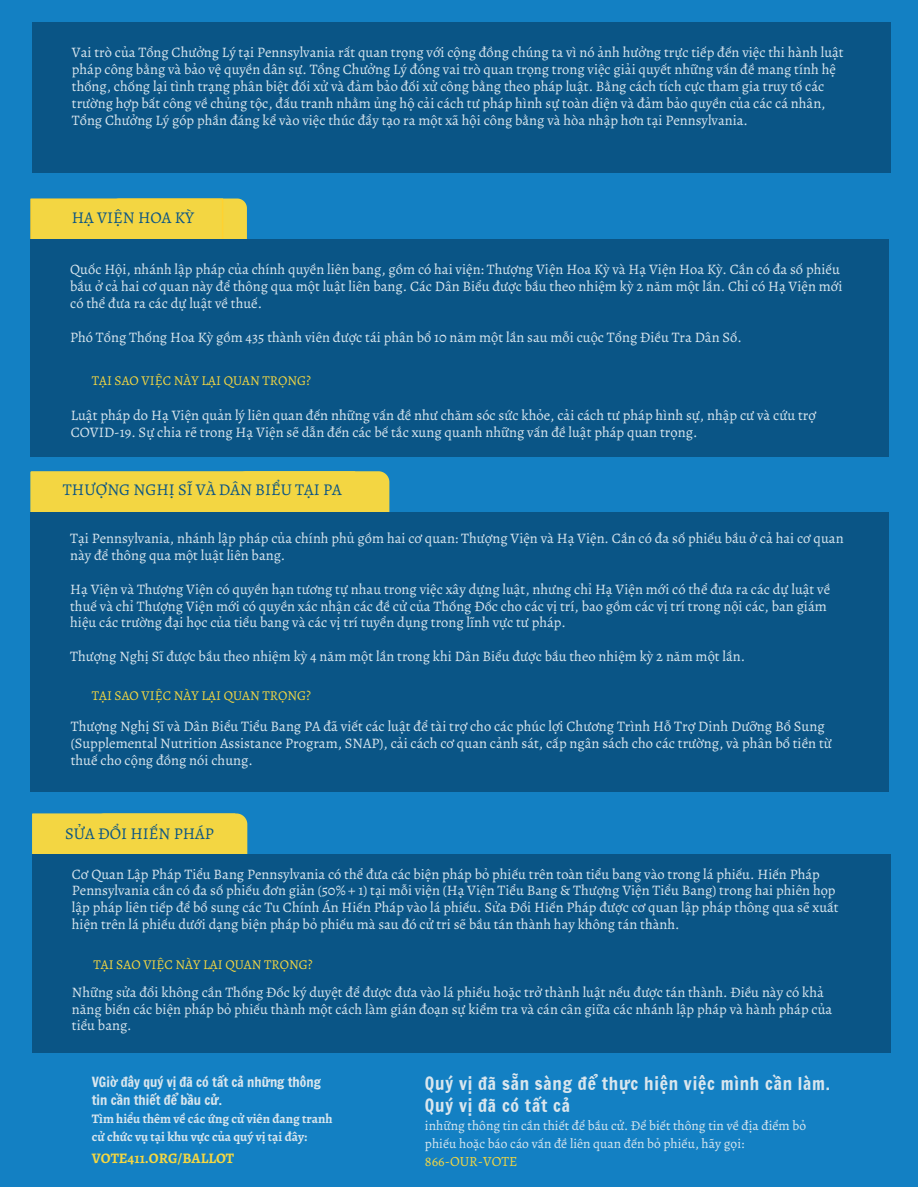
<style>
.page{position:relative;width:918px;height:1188px;background:#fff}
.page>*{position:absolute;margin:0;border:0;box-sizing:border-box;transform-origin:0 0}
.t1{font:17.55px/22.5px "Francois One";letter-spacing:.045em;color:#d9e6ee}
.t2{font:16.5px "Alegreya";color:#0a5586}
.t3{font:14.55px/16.8px "Alegreya";color:#d9e6ee}
.t4{font:700 14.55px "Alegreya";color:#f4d742}
.t5{font:14.1px "Alegreya";color:#f4d742}
.t6{font:13.5px/18px "Alegreya";color:#d9e6ee}
.t7{font:13.5px "Alegreya";color:#f4d742}
.t8{font:13.5px/18.6px "Francois One";color:#d9e6ee}
.t9{font:700 13.05px/18.6px "Alegreya";color:#d9e6ee}
</style>
<div class="page">
<div style="left:0;top:0;width:918px;height:1187px;background:#1380c3"></div>
<svg style="left:355px;top:471px;width:34px;height:41px"></svg>
<div style="left:30px;top:471px;width:325px;height:41px;background:#f3d642"></div>
<div style="left:30px;top:512px;width:859px;height:280px;background:#0a5586"></div>
<div style="left:30px;top:198px;width:217px;height:41px;background:#f3d642"></div>
<div style="left:30px;top:239px;width:859px;height:218px;background:#0a5586"></div>
<div style="left:32px;top:813px;width:215px;height:41px;background:#f3d642"></div>
<div style="left:32px;top:854px;width:858px;height:199px;background:#0a5586"></div>
<div style="left:32px;top:22px;width:858px;height:151px;background:#0a5586"></div>
<h2 class="t3" style="left:72px;top:44px;width:773px">Vai trò của Tổng Chưởng Lý tại Pennsylvania rất quan trọng với cộng đồng chúng ta vì nó ảnh hưởng trực tiếp đến việc thi hành luật pháp công bằng và bảo vệ quyền dân sự. Tổng Chưởng Lý đóng vai trò quan trọng trong việc giải quyết những vấn đề mang tính hệ thống, chống lại tình trạng phân biệt đối xử và đảm bảo đối xử công bằng theo pháp luật. Bằng cách tích cực tham gia truy tố các trường hợp bất công về chủng tộc, đấu tranh nhằm ủng hộ cải cách tư pháp hình sự toàn diện và đảm bảo quyền của các cá nhân, Tổng Chưởng Lý góp phần đáng kể vào việc thúc đẩy tạo ra một xã hội công bằng và hòa nhập hơn tại Pennsylvania.</h2>
<p class="t2" style="left:72px;top:206px;width:124px">HẠ VIỆN HOA KỲ</p>
<p class="t3" style="left:70px;top:261px;width:774px">Quốc Hội, nhánh lập pháp của chính quyền liên bang, gồm có hai viện: Thượng Viện Hoa Kỳ và Hạ Viện Hoa Kỳ. Cần có đa số phiếu bầu ở cả hai cơ quan này để thông qua một luật liên bang. Các Dân Biểu được bầu theo nhiệm kỳ 2 năm một lần. Chỉ có Hạ Viện mới có thể đưa ra các dự luật về thuế.</p>
<p class="t3" style="left:70px;top:328px;width:673px">Phó Tổng Thống Hoa Kỳ gồm 435 thành viên được tái phân bổ 10 năm một lần sau mỗi cuộc Tổng Điều Tra Dân Số.</p>
<h1 class="t7" style="left:92px;top:371px;width:221px">TẠI SAO VIỆC NÀY LẠI QUAN TRỌNG?</h1>
<p class="t3" style="left:71px;top:407px;width:747px">Luật pháp do Hạ Viện quản lý liên quan đến những vấn đề như chăm sóc sức khỏe, cải cách tư pháp hình sự, nhập cư và cứu trợ<br>COVID-19. Sự chia rẽ trong Hạ Viện sẽ dẫn đến các bế tắc xung quanh những vấn đề luật pháp quan trọng.</p>
<p class="t2" style="left:63px;top:479px;width:280px">THƯỢNG NGHỊ SĨ VÀ DÂN BIỂU TẠI PA</p>
<h2 class="t3" style="left:70px;top:530px;width:775px">Tại Pennsylvania, nhánh lập pháp của chính phủ gồm hai cơ quan: Thượng Viện và Hạ Viện. Cần có đa số phiếu bầu ở cả hai cơ quan này để thông qua một luật liên bang.</h2>
<p class="t3" style="left:70px;top:580px;width:761px">Hạ Viện và Thượng Viện có quyền hạn tương tự nhau trong việc xây dựng luật, nhưng chỉ Hạ Viện mới có thể đưa ra các dự luật về thuế và chỉ Thượng Viện mới có quyền xác nhận các đề cử của Thống Đốc cho các vị trí, bao gồm các vị trí trong nội các, ban giám hiệu các trường đại học của tiểu bang và các vị trí tuyển dụng trong lĩnh vực tư pháp.</p>
<p class="t3" style="left:70px;top:648px;width:676px">Thượng Nghị Sĩ được bầu theo nhiệm kỳ 4 năm một lần trong khi Dân Biểu được bầu theo nhiệm kỳ 2 năm một lần.</p>
<p class="t7" style="left:92px;top:687px;width:221px">TẠI SAO VIỆC NÀY LẠI QUAN TRỌNG?</p>
<h1 class="t3" style="left:71px;top:718px;width:763px">Thượng Nghị Sĩ và Dân Biểu Tiểu Bang PA đã viết các luật để tài trợ cho các phúc lợi Chương Trình Hỗ Trợ Dinh Dưỡng Bổ Sung (Supplemental Nutrition Assistance Program, SNAP), cải cách cơ quan cảnh sát, cấp ngân sách cho các trường, và phân bổ tiền từ thuế cho cộng đồng nói chung.</h1>
<p class="t2" style="left:65px;top:822px;width:150px">SỬA ĐỔI HIẾN PHÁP</p>
<p class="t3" style="left:72px;top:865px;width:768px">Cơ Quan Lập Pháp Tiểu Bang Pennsylvania có thể đưa các biện pháp bỏ phiếu trên toàn tiểu bang vào trong lá phiếu. Hiến Pháp Pennsylvania cần có đa số phiếu đơn giản (50% + 1) tại mỗi viện (Hạ Viện Tiểu Bang &amp; Thượng Viện Tiểu Bang) trong hai phiên họp lập pháp liên tiếp để bổ sung các Tu Chính Án Hiến Pháp vào lá phiếu. Sửa Đổi Hiến Pháp được cơ quan lập pháp thông qua sẽ xuất hiện trên lá phiếu dưới dạng biện pháp bỏ phiếu mà sau đó cử tri sẽ bầu tán thành hay không tán thành.</p>
<p class="t7" style="left:94px;top:955px;width:221px">TẠI SAO VIỆC NÀY LẠI QUAN TRỌNG?</p>
<p class="t3" style="left:72px;top:983px;width:762px">Những sửa đổi không cần Thống Đốc ký duyệt để được đưa vào lá phiếu hoặc trở thành luật nếu được tán thành. Điều này có khả năng biến các biện pháp bỏ phiếu thành một cách làm gián đoạn sự kiểm tra và cán cân giữa các nhánh lập pháp và hành pháp của tiểu bang.</p>
<p class="t8" style="left:92px;top:1072px;width:231px">VGiờ đây quý vị đã có tất cả những thông tin cần thiết để bầu cử.</p>
<p class="t9" style="left:92px;top:1109px;width:242px">Tìm hiểu thêm về các ứng cử viên đang tranh cử chức vụ tại khu vực của quý vị tại đây:</p>
<h1 class="t4" style="left:92px;top:1148px;width:144px">VOTE411.ORG/BALLOT</h1>
<p class="t1" style="left:425px;top:1072px;width:407px">Quý vị đã sẵn sàng để thực hiện việc mình cần làm.<br>Quý vị đã có tất cả</p>
<h2 class="t6" style="left:425px;top:1117px;width:383px">inhững thông tin cần thiết để bầu cử. Để biết thông tin về địa điểm bỏ phiếu hoặc báo cáo vấn đề liên quan đến bỏ phiếu, hãy gọi:</h2>
<p class="t5" style="left:425px;top:1152px;width:94px">866-OUR-VOTE</p>
</div>
